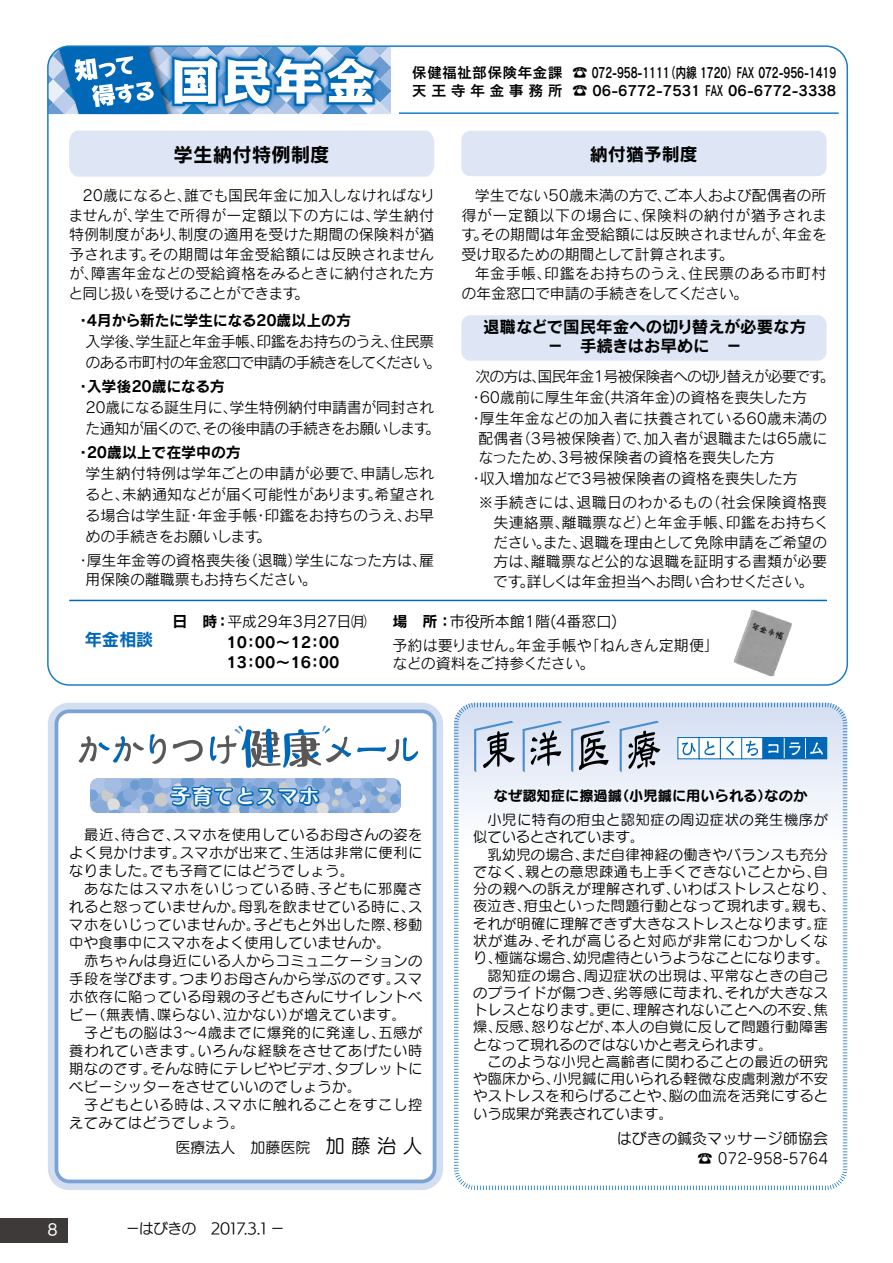
<style>
.page{position:relative;width:893px;height:1263px;background:#fff}
.page>*{position:absolute;margin:0;border:0;box-sizing:border-box;transform-origin:0 0}
.t1{font:19.5px "Rodin Pro B";color:#000}
.t2{font:19.5px "Humming Std B";letter-spacing:.1em;color:#fff}
.t3{font:18px "Rodin Pro B";color:#000}
.t4{font:17.25px "Rodin Pro B";color:#0068b7}
.t5{font:16.5px/19.5px "Rodin Pro B";color:#000;text-align:center}
.t6{font:15px/19.5px "Rodin Pro M";letter-spacing:-.01em;color:#000}
.t7{font:15px/18px "Cezanne Pro DB";letter-spacing:.005em;color:#000}
.t8{font:15px/19.5px "Rodin Pro B";letter-spacing:-.01em;color:#000}
.t9{font:15px/21px "Rodin Pro M";letter-spacing:-.06em;color:#000}
.t10{font:15px/21px "Rodin Pro M";letter-spacing:-.035em;color:#000}
.t11{font:15px/19.5px "Seurat Pro M";letter-spacing:.005em;color:#000;text-align:right}
.t12{font:15px "Rodin Pro M";letter-spacing:-.04em;color:#000}
.t13{font:14.85px "UD Kakugo Large Pro R";letter-spacing:-.055em;color:#000}
.t14{font:14.85px "UD Kakugo Large Pro M";color:#fff}
.t15{font:14.25px/18px "Seurat Pro M";letter-spacing:.025em;color:#000;text-align:justify}
.t16{font:14.25px "Seurat Pro M";color:#000}
.t17{font:14.25px/18px "Seurat Pro M";letter-spacing:.055em;color:#000}
.t18{font:14.25px "Seurat Pro M";letter-spacing:.06em;color:#000}
.t19{font:14.25px "Seurat Pro B";color:#000}
.s1{font-family:"Rodin Pro B"}
.s2{font-family:"Koz Go Pro"}
.s3{font-size:19.5px}
</style>
<div class="page">
<div style="left:0;top:1218px;width:68px;height:24px;background:#3e3a39"></div>
<div style="left:48px;top:703px;width:395px;height:487px;background:#d3def1;border-radius:21px"></div>
<div style="left:55px;top:709px;width:381px;height:474px;background:#7aa3d6;border-radius:15px"></div>
<div style="left:58px;top:713px;width:375px;height:466px;background:#fff;border-radius:11px"></div>
<svg style="left:454px;top:703px;width:393px;height:487px"></svg>
<svg style="left:79px;top:736px;width:65px;height:27px"></svg>
<svg style="left:150px;top:734px;width:16px;height:30px"></svg>
<svg style="left:173px;top:740px;width:30px;height:22px"></svg>
<svg style="left:357px;top:737px;width:61px;height:24px"></svg>
<svg style="left:90px;top:778px;width:311px;height:35px;background:#7da7d5"></svg>
<div style="left:678px;top:737px;width:21px;height:22px;background:#fff"></div>
<div style="left:699px;top:737px;width:21px;height:22px;background:#fff"></div>
<div style="left:699px;top:737px;width:22px;height:22px;border:1px solid #0068b7"></div>
<div style="left:720px;top:737px;width:22px;height:22px;background:#fff"></div>
<div style="left:720px;top:737px;width:22px;height:22px;border:1px solid #0068b7"></div>
<div style="left:742px;top:737px;width:21px;height:22px;background:#fff"></div>
<div style="left:741px;top:737px;width:22px;height:22px;border:1px solid #0068b7"></div>
<div style="left:763px;top:737px;width:21px;height:22px;background:#0068b7"></div>
<div style="left:763px;top:737px;width:22px;height:22px;border:1px solid #0068b7"></div>
<div style="left:784px;top:737px;width:22px;height:22px;border:1px solid #0068b7"></div>
<div style="left:805px;top:737px;width:22px;height:22px;background:#0068b7"></div>
<svg style="left:682px;top:742px;width:14px;height:13px"></svg>
<svg style="left:704px;top:741px;width:11px;height:14px"></svg>
<svg style="left:726px;top:741px;width:8px;height:15px"></svg>
<svg style="left:746px;top:741px;width:12px;height:15px"></svg>
<svg style="left:768px;top:744px;width:10px;height:9px"></svg>
<svg style="left:784px;top:738px;width:39px;height:20px"></svg>
<svg style="left:474px;top:721px;width:41px;height:51px;background:#abb6c5"></svg>
<svg style="left:523px;top:721px;width:39px;height:51px;background:#b1bccb"></svg>
<svg style="left:571px;top:721px;width:40px;height:51px;background:#a4aebd"></svg>
<svg style="left:620px;top:721px;width:40px;height:51px;background:#a2acbb"></svg>
<svg style="left:210px;top:725px;width:141px;height:43px"></svg>
<svg style="left:50px;top:48px;width:341px;height:66px"></svg>
<hr style="left:399px;top:112px;width:440px;height:2px;background:#187fc4">
<div style="left:69px;top:130px;width:365px;height:47px;background:#dee6f5"></div>
<div style="left:461px;top:315px;width:366px;height:46px;background:#dee6f5;border-radius:9px"></div>
<div style="left:461px;top:131px;width:366px;height:45px;background:#dee6f5;border-radius:9px"></div>
<hr style="left:69px;top:600px;width:758px;height:1px;background:#0068b7">
<img style="left:734px;top:610px;width:58px;height:67px">
<h1 class="t1" style="left:174px;top:142px;width:157px">学生納付特例制度</h1>
<p class="t7" style="left:412px;top:63px;width:152px">保健福祉部保険年金課天王寺年金事務所</p>
<p class="t7" style="left:572px;top:63px;width:265px">☎ 072-958-1111（内線 1720）FAX 072-956-1419 ☎ 06-6772-7531 FAX 06-6772-3338</p>
<p class="t3" style="left:590px;top:142px;width:109px">納付猶予制度</p>
<p class="t6" style="left:68px;top:185px;width:368px;text-align:justify;text-indent:14px">20歳になると、誰でも国民年金に加入しなければなりませんが、学生で所得が一定額以下の方には、学生納付特例制度があり、制度の適用を受けた期間の保険料が猶予されます。その期間は年金受給額には反映されませんが、障害年金などの受給資格をみるときに納付された方と同じ扱いを受けることができます。</p>
<p class="t8" style="left:76px;top:310px;width:277px">・4月から新たに学生になる20歳以上の方</p>
<p class="t9" style="left:86px;top:330px;width:357px">入学後、学生証と年金手帳、印鑑をお持ちのうえ、住民票のある市町村の年金窓口で申請の手続きをしてください。</p>
<p class="t8" style="left:76px;top:376px;width:151px">・入学後20歳になる方</p>
<p class="t10" style="left:86px;top:396px;width:356px">20歳になる誕生月に、学生特例納付申請書が同封された通知が届くので、その後申請の手続きをお願いします。</p>
<p class="t8" style="left:76px;top:442px;width:167px">・20歳以上で在学中の方</p>
<p class="t6" style="left:86px;top:462px;width:350px;line-height:21px;text-align:justify">学生納付特例は学年ごとの申請が必要で、申請し忘れると、未納通知などが届く可能性があります。希望される場合は学生証・年金手帳・印鑑をお持ちのうえ、お早めの手続きをお願いします。</p>
<p class="t6" style="left:86px;top:550px;width:350px;text-indent:-10px">・厚生年金等の資格喪失後（退職）学生になった方は、雇用保険の離職票もお持ちください。</p>
<p class="t6" style="left:461px;top:185px;width:368px;text-align:justify;text-indent:14px">学生でない50歳未満の方で、ご本人および配偶者の所得が一定額以下の場合に、保険料の納付が猶予されます。その期間は年金受給額には反映されませんが、年金を受け取るための期間として計算されます。</p>
<p class="t6" style="left:461px;top:263px;width:367px;text-indent:14px">年金手帳、印鑑をお持ちのうえ、住民票のある市町村の年金窓口で申請の手続きをしてください。</p>
<p class="t5" style="left:483px;top:316px;width:325px">退職などで国民年金への切り替えが必要な方－　手続きはお早めに　－</p>
<p class="t6" style="left:469px;top:366px;width:367px;line-height:21px;text-indent:7px">次の方は、国民年金１号被保険者への切り替えが必要です。・60歳前に厚生年金(共済年金)の資格を喪失した方<br>・厚生年金などの加入者に扶養されている60歳未満の</p>
<p class="t6" style="left:479px;top:428px;width:350px">配偶者（3号被保険者）で、加入者が退職または65歳になったため、3号被保険者の資格を喪失した方</p>
<p class="t6" style="left:478px;top:466px;width:350px;line-height:24px;text-indent:-10px">・収入増加などで3号被保険者の資格を喪失した方<br>※手続きには、退職日のわかるもの（社会保険資格喪</p>
<p class="t6" style="left:493px;top:512px;width:337px">失連絡票、離職票など）と年金手帳、印鑑をお持ちください。また、退職を理由として免除申請をご希望の方は、離職票など公的な退職を証明する書類が必要です。詳しくは年金担当へお問い合わせください。</p>
<p class="t4" style="left:85px;top:628px;width:70px">年金相談</p>
<p class="t6" style="left:173px;top:611px;width:195px"><span class="s1">日　時：</span>平成29年3月27日㈪</p>
<p class="t8" style="left:227px;top:632px;width:114px">10：00～12：00<br>13：00～16：00</p>
<p class="t6" style="left:392px;top:609px;width:328px;line-height:24px"><span class="s1">場　所：</span><span class="s2">市役所</span>本館1階(4番窓口)<br>予約は要りません。年金手帳や「ねんきん定期便」</p>
<p class="t12" style="left:392px;top:654px;width:204px">などの資料をご持参ください。</p>
<h1 class="t2" style="left:171px;top:781px;width:150px">子育てとスマホ</h1>
<p class="t15" style="left:69px;top:826px;width:355px;text-indent:15px">最近、待合で、スマホを使用しているお母さんの姿をよく見かけます。スマホが出来て、生活は非常に便利になりました。でも子育てにはどうでしょう。</p>
<p class="t15" style="left:69px;top:880px;width:355px;text-indent:15px">あなたはスマホをいじっている時、子どもに邪魔されると怒っていませんか。母乳を飲ませている時に、スマホをいじっていませんか。子どもと外出した際、移動中や食事中にスマホをよく使用していませんか。</p>
<p class="t15" style="left:69px;top:952px;width:355px;text-indent:15px">赤ちゃんは身近にいる人からコミュニケーションの手段を学びます。つまりお母さんから学ぶのです。スマホ依存に陥っている母親の子どもさんにサイレントベビー（無表情、喋らない、泣かない）が増えています。</p>
<p class="t15" style="left:69px;top:1024px;width:355px;text-indent:15px">子どもの脳は3～4歳までに爆発的に発達し、五感が養われていきます。いろんな経験をさせてあげたい時期なのです。そんな時にテレビやビデオ、タブレットにベビーシッターをさせていいのでしょうか。</p>
<p class="t17" style="left:69px;top:1096px;width:355px;text-indent:15px">子どもといる時は、スマホに触れることをすこし控えてみてはどうでしょう。</p>
<p class="t11" style="left:175px;top:1137px;width:249px">医療法人　加藤医院 <span class="s3">加 藤 治 人</span></p>
<p class="t14" style="left:48px;top:1217px;width:12px">8</p>
<p class="t13" style="left:125px;top:1216px;width:161px">−はびきの　2017.3.1−</p>
<p class="t19" style="left:494px;top:786px;width:315px">なぜ認知症に擦過鍼（小児鍼に用いられる）なのか</p>
<p class="t15" style="left:473px;top:811px;width:356px;line-height:17.2px;text-indent:14px">小児に特有の疳虫と認知症の周辺症状の発生機序が似ているとされています。</p>
<p class="t15" style="left:487px;top:845px;width:342px">乳幼児の場合、まだ自律神経の働きやバランスも充分</p>
<p class="t15" style="left:473px;top:862px;width:356px">でなく、親との意思疎通も上手くできないことから、自</p>
<p class="t15" style="left:473px;top:879px;width:364px">分の親への訴えが理解されず、いわばストレスとなり、</p>
<p class="t15" style="left:473px;top:897px;width:363px">夜泣き、疳虫といった問題行動となって現れます。親も、</p>
<p class="t15" style="left:473px;top:914px;width:356px">それが明確に理解できず大きなストレスとなります。症</p>
<p class="t18" style="left:473px;top:931px;width:356px">状が進み、それが高じると対応が非常にむつかしくな</p>
<p class="t16" style="left:473px;top:948px;width:358px">り、極端な場合、幼児虐待というようなことになります。</p>
<p class="t15" style="left:487px;top:966px;width:342px">認知症の場合、周辺症状の出現は、平常なときの自己</p>
<p class="t15" style="left:473px;top:983px;width:356px">のプライドが傷つき、劣等感に苛まれ、それが大きなス</p>
<p class="t15" style="left:473px;top:1000px;width:356px">トレスとなります。更に、理解されないことへの不安、焦</p>
<p class="t15" style="left:473px;top:1017px;width:356px">燥、反感、怒りなどが、本人の自覚に反して問題行動障害</p>
<p class="t16" style="left:473px;top:1035px;width:301px">となって現れるのではないかと考えられます。</p>
<p class="t15" style="left:487px;top:1052px;width:342px">このような小児と高齢者に関わることの最近の研究</p>
<p class="t15" style="left:473px;top:1069px;width:356px">や臨床から、小児鍼に用いられる軽微な皮膚刺激が不安</p>
<p class="t15" style="left:473px;top:1086px;width:356px">やストレスを和らげることや、脳の血流を活発にすると</p>
<p class="t16" style="left:473px;top:1104px;width:201px">いう成果が発表されています。</p>
<p class="t11" style="left:617px;top:1128px;width:213px">はびきの鍼灸マッサージ師協会☎ 072-958-5764</p>
</div>
